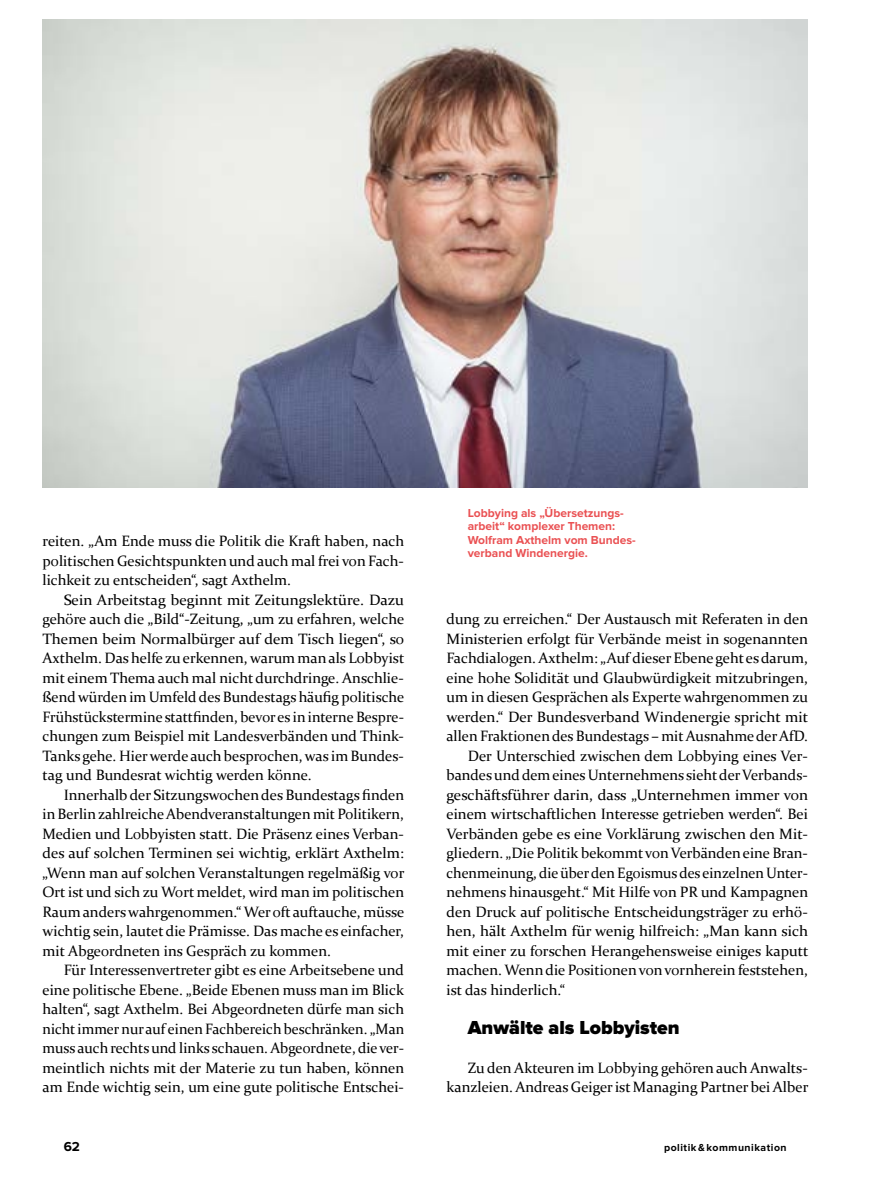
<style>
.page{position:relative;width:893px;height:1191px;background:#fff}
.page>*{position:absolute;margin:0;border:0;box-sizing:border-box;transform-origin:0 0}
.t1{font:900 19.5px "Proxima Nova";color:#000}
.t2{font:15px/19.5px "Constantia";color:#000;text-align:justify}
.t3{font:700 13.5px "Proxima Nova";color:#000}
.t4{font:700 12px/13.5px "Proxima Nova";color:#ea5153}
.t5{font:700 10.5px "Proxima Nova";letter-spacing:.05em;color:#000}
</style>
<div class="page">
<img style="left:43px;top:20px;width:765px;height:468px">
<p class="t2" style="left:43px;top:530px;width:363px">reiten. „Am Ende muss die Politik die Kraft haben, nach politischen Gesichtspunkten und auch mal frei von Fach&shy;lichkeit zu entscheiden“, sagt Axthelm.</p>
<p class="t2" style="left:43px;top:589px;width:363px;text-indent:21px">Sein Arbeitstag beginnt mit Zeitungslektüre. Dazu gehöre auch die „Bild“-Zeitung, „um zu erfahren, welche Themen beim Normalbürger auf dem Tisch liegen“, so Axthelm. Das helfe zu erkennen, warum man als Lobbyist mit einem Thema auch mal nicht durchdringe. Anschlie&shy;ßend würden im Umfeld des Bundestags häufig politische Frühstückstermine stattfinden, bevor es in interne Bespre&shy;chungen zum Beispiel mit Landesverbänden und Think-Tanks gehe. Hier werde auch besprochen, was im Bundes&shy;tag und Bundesrat wichtig werden könne.</p>
<p class="t2" style="left:43px;top:784px;width:363px;text-indent:21px">Innerhalb der Sitzungswochen des Bundestags finden in Berlin zahlreiche Abendveranstaltungen mit Politikern, Medien und Lobbyisten statt. Die Präsenz eines Verban&shy;des auf solchen Terminen sei wichtig, erklärt Axthelm: „Wenn man auf solchen Veranstaltungen regelmäßig vor Ort ist und sich zu Wort meldet, wird man im politischen Raum anders wahrgenommen.“ Wer oft auftauche, müsse wichtig sein, lautet die Prämisse. Das mache es einfacher, mit Abgeordneten ins Gespräch zu kommen.</p>
<p class="t2" style="left:43px;top:959px;width:363px;text-indent:21px">Für Interessenvertreter gibt es eine Arbeitsebene und eine politische Ebene. „Beide Ebenen muss man im Blick halten“, sagt Axthelm. Bei Abgeordneten dürfe man sich nicht immer nur auf einen Fachbereich beschränken. „Man muss auch rechts und links schauen. Abgeordnete, die ver&shy;meintlich nichts mit der Materie zu tun haben, können am Ende wichtig sein, um eine gute politische Entschei-</p>
<p class="t4" style="left:468px;top:506px;width:169px">Lobbying als „Übersetzungs&shy;arbeit“ komplexer Themen:<br>Wolfram Axthelm vom Bundes&shy;verband Windenergie.</p>
<p class="t2" style="left:446px;top:608px;width:363px">dung zu erreichen.“ Der Austausch mit Referaten in den</p>
<p class="t2" style="left:446px;top:628px;width:363px">Ministerien erfolgt für Verbände meist in sogenannten</p>
<p class="t2" style="left:446px;top:647px;width:363px">Fachdialogen. Axthelm: „Auf dieser Ebene geht es darum,</p>
<p class="t2" style="left:446px;top:667px;width:363px">eine hohe Solidität und Glaubwürdigkeit mitzubringen,</p>
<p class="t2" style="left:446px;top:686px;width:363px">um in diesen Gesprächen als Experte wahrgenommen zu</p>
<p class="t2" style="left:446px;top:706px;width:363px">werden.“ Der Bundesverband Windenergie spricht mit</p>
<p class="t2" style="left:446px;top:725px;width:363px">allen Fraktionen des Bundestags – mit Ausnahme der AfD.</p>
<p class="t2" style="left:468px;top:745px;width:342px">Der Unterschied zwischen dem Lobbying eines Ver-</p>
<p class="t2" style="left:446px;top:764px;width:363px">bandes und dem eines Unternehmens sieht der Verbands-</p>
<p class="t2" style="left:446px;top:784px;width:363px">geschäftsführer darin, dass „Unternehmen immer von</p>
<p class="t2" style="left:446px;top:803px;width:363px">einem wirtschaftlichen Interesse getrieben werden“. Bei</p>
<p class="t2" style="left:446px;top:823px;width:363px">Verbänden gebe es eine Vorklärung zwischen den Mit-</p>
<p class="t2" style="left:446px;top:842px;width:363px">gliedern. „Die Politik bekommt von Verbänden eine Bran-</p>
<p class="t2" style="left:446px;top:862px;width:363px">chenmeinung, die über den Egoismus des einzelnen Unter-</p>
<p class="t2" style="left:446px;top:881px;width:363px">nehmens hinausgeht.“ Mit Hilfe von PR und Kampagnen</p>
<p class="t2" style="left:446px;top:901px;width:363px">den Druck auf politische Entscheidungsträger zu erhö-</p>
<p class="t2" style="left:446px;top:920px;width:363px">hen, hält Axthelm für wenig hilfreich: „Man kann sich</p>
<p class="t2" style="left:446px;top:940px;width:363px">mit einer zu forschen Herangehensweise einiges kaputt</p>
<p class="t2" style="left:446px;top:959px;width:363px">machen. Wenn die Positionen von vornherein feststehen,</p>
<p class="t2" style="left:446px;top:979px;width:120px">ist das hinderlich.“</p>
<h1 class="t1" style="left:468px;top:1018px;width:213px">Anwälte als Lobbyisten</h1>
<p class="t2" style="left:446px;top:1057px;width:363px;text-align:right">Zu den Akteuren im Lobbying gehören auch Anwalts&shy;kanzleien. Andreas Geiger ist Managing Partner bei Alber</p>
<p class="t3" style="left:64px;top:1138px;width:18px">62</p>
<p class="t5" style="left:664px;top:1141px;width:124px">politik &amp; kommunikation</p>
</div>
